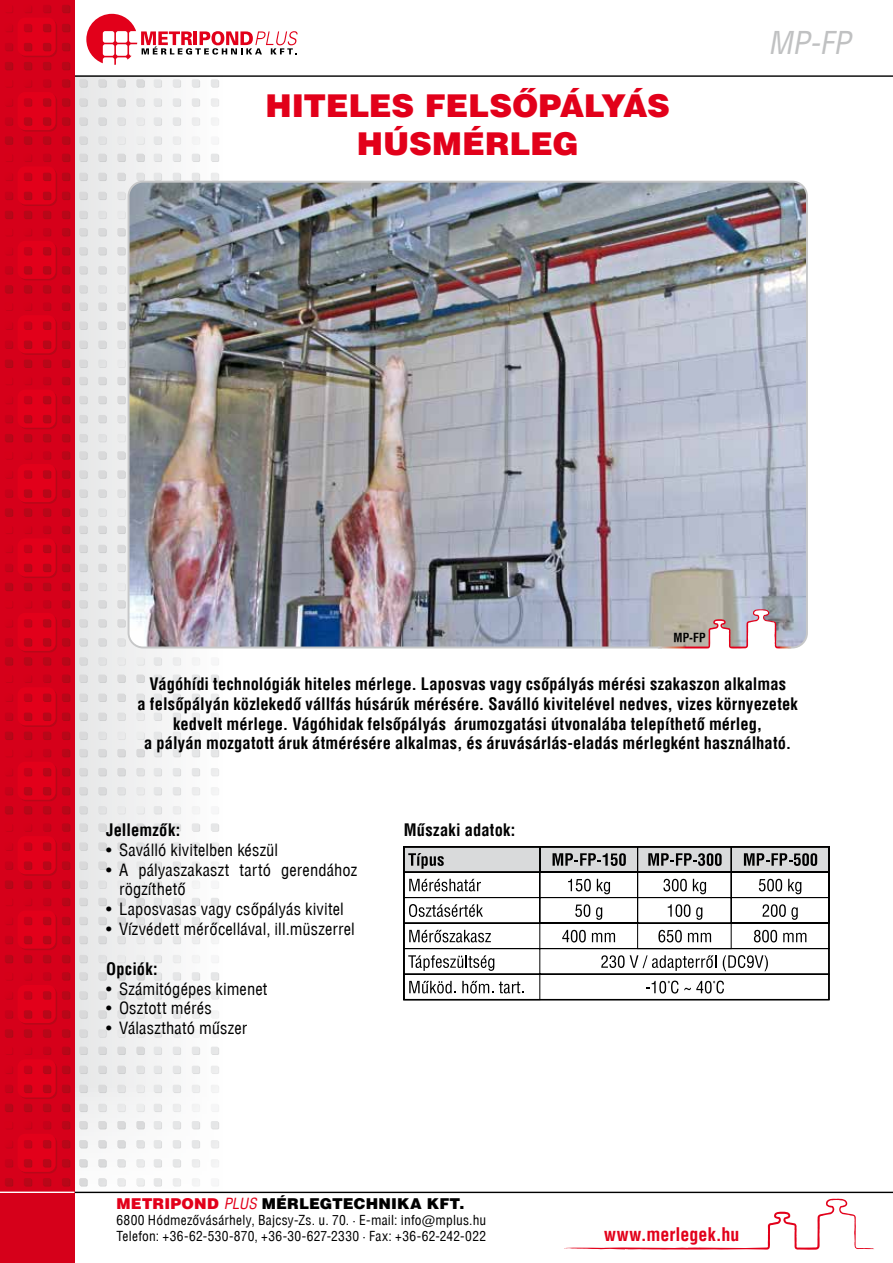
<style>
.page{position:relative;width:893px;height:1263px;background:#fff}
.page>*{position:absolute;margin:0;border:0;box-sizing:border-box;transform-origin:0 0}
.t1{font:900 31.5px/37.8px "Switzerland";letter-spacing:-.005em;color:#e2001a;text-align:center}
.t2{font:italic 30.75px "Switzerland Condensed";color:#c0c1c2}
.t3{font:700 18px "Switzerland Condensed";letter-spacing:.005em;color:#e2001a}
.t4{font:700 16.5px/19.8px "Switzerland Condensed";letter-spacing:.01em;color:#000;text-align:center}
.t5{font:16.5px/19.8px "Switzerland Condensed";letter-spacing:.01em;color:#000}
.t6{font:900 15px "Switzerland";letter-spacing:.01em;color:#000}
.t7{font:13.5px/16.2px "Switzerland Condensed";letter-spacing:.015em;color:#000}
.t8{font:700 12px "Swiss 721 Cn PFL";color:#000}
.s1{color:#e2001a}
.s2{font-family:"Switzerland Condensed";font-weight:400;font-style:italic;color:#e2001a}
.s3{font-family:"Swiss 721 Cn PFL"}
</style>
<div class="page">
<svg style="left:74px;top:77px;width:156px;height:1115px;fill:#edeeef"></svg>
<svg style="left:564px;top:1198px;width:310px;height:52px"></svg>
<hr style="left:74px;top:1192px;width:819px;height:1px;background:#000">
<hr style="left:74px;top:75px;width:819px;height:2px;background:#000">
<div style="left:0;top:0;width:74px;height:1263px;background:#d6001a"></div>
<hr style="left:0;top:1191px;width:74px;height:2px;background:#fff">
<svg style="left:5px;top:5px;width:65px;height:65px"></svg>
<svg style="left:5px;top:79px;width:65px;height:66px"></svg>
<svg style="left:5px;top:154px;width:65px;height:65px"></svg>
<svg style="left:5px;top:228px;width:65px;height:66px"></svg>
<svg style="left:5px;top:302px;width:65px;height:66px"></svg>
<svg style="left:5px;top:377px;width:65px;height:65px"></svg>
<svg style="left:5px;top:451px;width:65px;height:66px"></svg>
<svg style="left:5px;top:526px;width:65px;height:65px"></svg>
<svg style="left:5px;top:600px;width:65px;height:66px"></svg>
<svg style="left:5px;top:674px;width:65px;height:66px"></svg>
<svg style="left:5px;top:749px;width:65px;height:65px"></svg>
<svg style="left:5px;top:823px;width:65px;height:66px"></svg>
<svg style="left:5px;top:898px;width:65px;height:65px"></svg>
<svg style="left:5px;top:972px;width:65px;height:66px"></svg>
<svg style="left:5px;top:1046px;width:65px;height:66px"></svg>
<svg style="left:5px;top:1121px;width:65px;height:65px"></svg>
<svg style="left:86px;top:14px;width:212px;height:51px"></svg>
<img style="left:128px;top:181px;width:680px;height:467px">
<svg style="left:658px;top:609px;width:112px;height:40px"></svg>
<svg style="left:406px;top:849px;width:421px;height:149px"></svg>
<div style="left:404px;top:847px;width:425px;height:153px;border:1px solid #000"></div>
<h1 class="t1" style="left:266px;top:88px;width:406px">HITELES FELSŐPÁLYÁS<br>HÚSMÉRLEG</h1>
<h2 class="t2" style="left:768px;top:25px;width:83px">MP-FP</h2>
<p class="t8" style="left:674px;top:630px;width:33px">MP-FP</p>
<p class="t4" style="left:138px;top:674px;width:662px">Vágóhídi technológiák hiteles mérlege. Laposvas vagy csőpályás mérési szakaszon alkalmas<br>a felsőpályán közlekedő vállfás húsárúk mérésére. Saválló kivitelével nedves, vizes környezetek kedvelt mérlege. Vágóhidak felsőpályás árumozgatási útvonalába telepíthető mérleg,<br>a pályán mozgatott áruk átmérésére alkalmas, és áruvásárlás-eladás mérlegként használható.</p>
<p class="t4" style="left:106px;top:820px;width:76px">Jellemzők:</p>
<p class="t5" style="left:106px;top:840px;width:173px">· Saválló kivitelben készül</p>
<p class="t5" style="left:106px;top:860px;width:252px">· A pályaszakaszt tartó gerendához</p>
<p class="t5" style="left:119px;top:879px;width:68px">rögzíthető</p>
<p class="t5" style="left:106px;top:899px;width:239px">· Laposvasas vagy csőpályás kivitel</p>
<p class="t5" style="left:106px;top:919px;width:250px">· Vízvédett mérőcellával, ill.müszerrel</p>
<p class="t4" style="left:106px;top:959px;width:53px">Opciók:</p>
<p class="t5" style="left:106px;top:978px;width:163px">· Számitógépes kimenet · Osztott mérés<br>· Választható műszer</p>
<p class="t4" style="left:404px;top:820px;width:113px">Műszaki adatok:</p>
<p class="t6" style="left:116px;top:1195px;width:349px"><span class="s1">METRIPOND</span> <span class="s2">PLUS</span> MÉRLEGTECHNIKA KFT.</p>
<p class="t7" style="left:116px;top:1212px;width:371px">6800 Hódmezővásárhely, Bajcsy-Zs. u. 70. • E-mail: info<span class="s3">@</span>mplus.hu<br>Telefon: +36-62-530-870, +36-30-627-2330 • Fax: +36-62-242-022</p>
<p class="t3" style="left:604px;top:1224px;width:137px">www.merlegek.hu</p>
</div>
